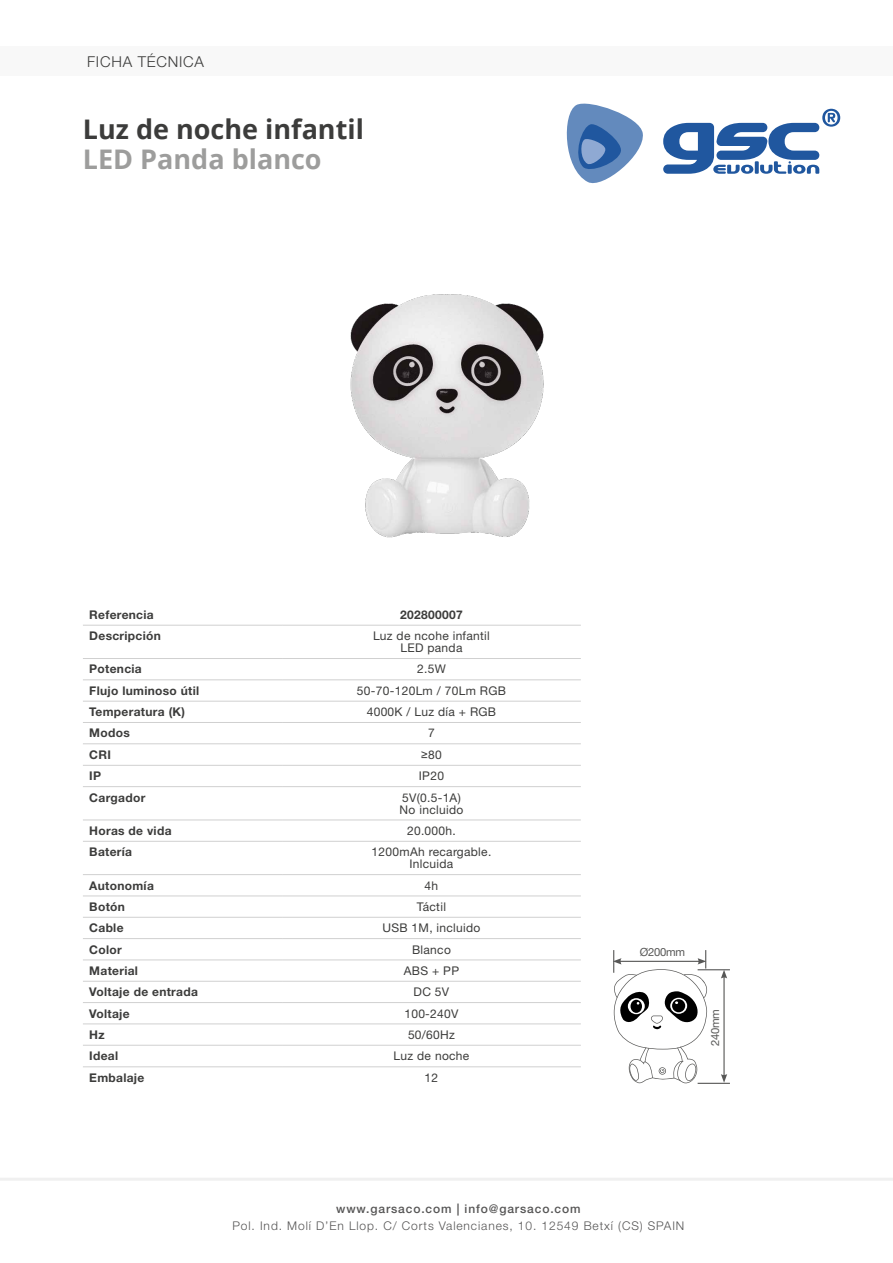
<style>
.page{position:relative;width:893px;height:1263px;background:#fff}
.page>*{position:absolute;margin:0;border:0;box-sizing:border-box;transform-origin:0 0}
.t1{font:700 27px "Open Sans";color:#3c3c3b}
.t2{font:700 27px "Open Sans";color:#9d9d9c}
.t3{font:300 15px "Helvetica Neue LT Std";letter-spacing:.05em;color:#3c3c3b}
.t4{font:12px/12px "Helvetica Neue LT Std";letter-spacing:.025em;color:#3c3c3b;text-align:center}
.t5{font:700 12px "Helvetica Neue LT Std";letter-spacing:.025em;color:#3c3c3b}
.t6{font:300 12px "Helvetica Neue LT Std";letter-spacing:.075em;color:#565555}
.t7{font:500 12px "Helvetica Neue LT Std";letter-spacing:.075em;color:#565555}
.t8{font:11.25px "Helvetica Neue LT Std";letter-spacing:-.025em;color:#575756}
.s1{font-family:"Arial Narrow"}
</style>
<div class="page">
<svg style="left:663px;top:109px;width:177px;height:65px"></svg>
<svg style="left:566px;top:103px;width:77px;height:81px"></svg>
<hr style="left:0;top:1178px;width:893px;height:3px;background:#f0f0f0">
<div style="left:0;top:47px;width:893px;height:29px;background:#f8f8f8"></div>
<hr style="left:83px;top:679px;width:199px;height:1px;background:#d0d0d0">
<hr style="left:282px;top:679px;width:299px;height:1px;background:#d0d0d0">
<hr style="left:83px;top:701px;width:199px;height:1px;background:#d0d0d0">
<hr style="left:282px;top:701px;width:299px;height:1px;background:#d0d0d0">
<hr style="left:83px;top:722px;width:199px;height:1px;background:#d0d0d0">
<hr style="left:282px;top:722px;width:299px;height:1px;background:#d0d0d0">
<hr style="left:83px;top:743px;width:199px;height:1px;background:#d0d0d0">
<hr style="left:282px;top:743px;width:299px;height:1px;background:#d0d0d0">
<hr style="left:83px;top:765px;width:199px;height:1px;background:#d0d0d0">
<hr style="left:282px;top:765px;width:299px;height:1px;background:#d0d0d0">
<hr style="left:83px;top:786px;width:199px;height:1px;background:#d0d0d0">
<hr style="left:282px;top:786px;width:299px;height:1px;background:#d0d0d0">
<hr style="left:83px;top:819px;width:199px;height:1px;background:#d0d0d0">
<hr style="left:282px;top:819px;width:299px;height:1px;background:#d0d0d0">
<hr style="left:83px;top:841px;width:199px;height:1px;background:#d0d0d0">
<hr style="left:282px;top:841px;width:299px;height:1px;background:#d0d0d0">
<hr style="left:83px;top:874px;width:199px;height:1px;background:#d0d0d0">
<hr style="left:282px;top:874px;width:299px;height:1px;background:#d0d0d0">
<hr style="left:83px;top:895px;width:199px;height:1px;background:#d0d0d0">
<hr style="left:282px;top:895px;width:299px;height:1px;background:#d0d0d0">
<hr style="left:83px;top:917px;width:199px;height:1px;background:#d0d0d0">
<hr style="left:282px;top:917px;width:299px;height:1px;background:#d0d0d0">
<hr style="left:83px;top:938px;width:199px;height:1px;background:#d0d0d0">
<hr style="left:282px;top:938px;width:299px;height:1px;background:#d0d0d0">
<hr style="left:83px;top:959px;width:199px;height:1px;background:#d0d0d0">
<hr style="left:282px;top:959px;width:299px;height:1px;background:#d0d0d0">
<hr style="left:83px;top:981px;width:199px;height:1px;background:#d0d0d0">
<hr style="left:282px;top:981px;width:299px;height:1px;background:#d0d0d0">
<hr style="left:83px;top:1002px;width:199px;height:1px;background:#d0d0d0">
<hr style="left:282px;top:1002px;width:299px;height:1px;background:#d0d0d0">
<hr style="left:83px;top:1023px;width:199px;height:1px;background:#d0d0d0">
<hr style="left:282px;top:1023px;width:299px;height:1px;background:#d0d0d0">
<hr style="left:83px;top:1045px;width:199px;height:1px;background:#d0d0d0">
<hr style="left:282px;top:1045px;width:299px;height:1px;background:#d0d0d0">
<hr style="left:83px;top:1066px;width:199px;height:1px;background:#d0d0d0">
<hr style="left:282px;top:1066px;width:299px;height:1px;background:#d0d0d0">
<hr style="left:83px;top:625px;width:199px;height:1px;background:#d0d0d0">
<hr style="left:282px;top:625px;width:299px;height:1px;background:#d0d0d0">
<hr style="left:83px;top:658px;width:199px;height:1px;background:#d0d0d0">
<hr style="left:282px;top:658px;width:299px;height:1px;background:#d0d0d0">
<img style="left:350px;top:294px;width:194px;height:244px">
<hr style="left:698px;top:969px;width:32px;height:1px;background:#575756">
<hr style="left:698px;top:1083px;width:32px;height:1px;background:#575756">
<hr style="left:723px;top:976px;width:2px;height:100px;background:#575756">
<svg style="left:721px;top:1074px;width:6px;height:9px"></svg>
<svg style="left:721px;top:970px;width:6px;height:8px"></svg>
<svg style="left:613px;top:950px;width:96px;height:133px"></svg>
<p class="t3" style="left:87px;top:52px;width:118px">FICHA TÉCNICA</p>
<h1 class="t1" style="left:83px;top:110px;width:282px">Luz de noche infantil</h1>
<h1 class="t2" style="left:83px;top:140px;width:240px">LED Panda blanco</h1>
<p class="t5" style="left:89px;top:607px;width:66px">Referencia</p>
<p class="t5" style="left:400px;top:607px;width:64px">202800007</p>
<p class="t5" style="left:89px;top:628px;width:73px">Descripción</p>
<p class="t4" style="left:373px;top:630px;width:118px">Luz de ncohe infantil<br>LED panda</p>
<p class="t5" style="left:89px;top:662px;width:54px">Potencia</p>
<p class="t4" style="left:417px;top:663px;width:30px">2.5W</p>
<p class="t5" style="left:89px;top:683px;width:112px">Flujo luminoso útil</p>
<p class="t4" style="left:357px;top:684px;width:151px">50-70-120Lm / 70Lm RGB</p>
<p class="t5" style="left:89px;top:704px;width:97px">Temperatura (K)</p>
<p class="t4" style="left:367px;top:706px;width:131px">4000K / Luz día + RGB</p>
<p class="t5" style="left:89px;top:726px;width:42px">Modos</p>
<p class="t4" style="left:428px;top:727px;width:8px">7</p>
<p class="t5" style="left:89px;top:747px;width:23px">CRI</p>
<p class="t4" style="left:421px;top:748px;width:22px"><span class="s1">≥</span>80</p>
<p class="t5" style="left:89px;top:768px;width:13px">IP</p>
<p class="t4" style="left:419px;top:770px;width:27px">IP20</p>
<p class="t5" style="left:89px;top:790px;width:58px">Cargador</p>
<p class="t4" style="left:400px;top:791px;width:65px;text-align:left">5V(0.5-1A)<br>No incluido</p>
<p class="t5" style="left:89px;top:823px;width:84px">Horas de vida</p>
<p class="t4" style="left:407px;top:824px;width:50px">20.000h.</p>
<p class="t5" style="left:89px;top:844px;width:44px">Batería</p>
<p class="t4" style="left:372px;top:846px;width:121px">1200mAh recargable.<br>Inlcuida</p>
<p class="t5" style="left:89px;top:878px;width:66px">Autonomía</p>
<p class="t4" style="left:425px;top:879px;width:15px">4h</p>
<p class="t5" style="left:89px;top:899px;width:37px">Botón</p>
<p class="t4" style="left:417px;top:900px;width:31px">Táctil</p>
<p class="t5" style="left:89px;top:920px;width:36px">Cable</p>
<p class="t4" style="left:382px;top:922px;width:100px">USB 1M, incluido</p>
<p class="t5" style="left:89px;top:942px;width:34px">Color</p>
<p class="t4" style="left:412px;top:943px;width:40px">Blanco</p>
<p class="t5" style="left:89px;top:963px;width:50px">Material</p>
<p class="t4" style="left:404px;top:964px;width:57px">ABS + PP</p>
<p class="t5" style="left:89px;top:984px;width:110px">Voltaje de entrada</p>
<p class="t4" style="left:414px;top:986px;width:37px">DC 5V</p>
<p class="t5" style="left:89px;top:1006px;width:42px">Voltaje</p>
<p class="t4" style="left:404px;top:1007px;width:56px">100-240V</p>
<p class="t5" style="left:89px;top:1027px;width:17px">Hz</p>
<p class="t4" style="left:408px;top:1028px;width:48px">50/60Hz</p>
<p class="t5" style="left:89px;top:1048px;width:30px">Ideal</p>
<p class="t4" style="left:394px;top:1050px;width:77px">Luz de noche</p>
<p class="t5" style="left:89px;top:1070px;width:57px">Embalaje</p>
<p class="t4" style="left:425px;top:1071px;width:15px">12</p>
<p class="t8" style="left:640px;top:945px;width:47px">Ø200mm</p>
<p class="t8" style="left:708px;top:1046px;width:38px;rotate:-90deg">240mm</p>
<p class="t7" style="left:336px;top:1202px;width:246px">www.garsaco.com | info@garsaco.com</p>
<p class="t6" style="left:232px;top:1218px;width:453px">Pol. Ind. Molí D’En Llop. C/ Corts Valencianes, 10. 12549 Betxí (CS) SPAIN</p>
</div>
